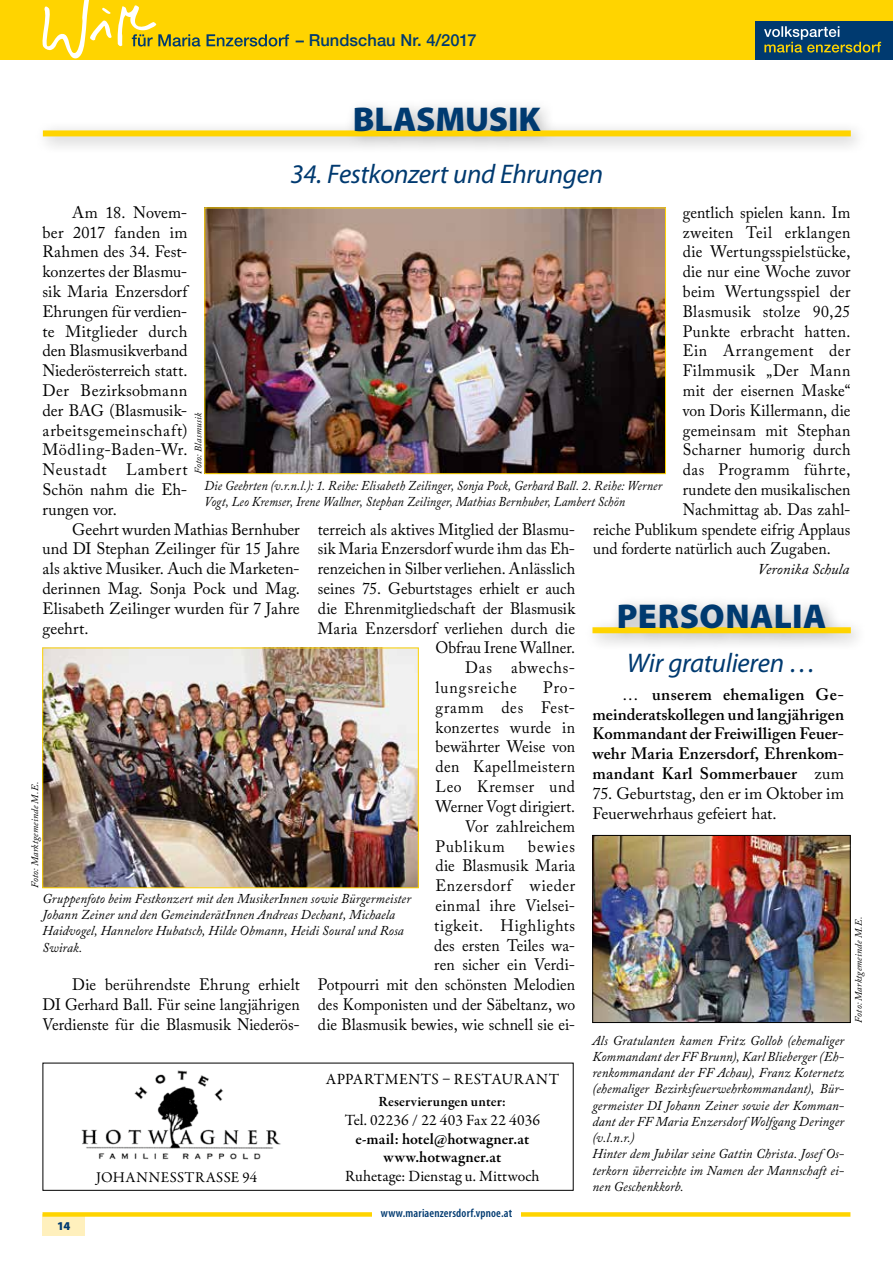
<style>
.page{position:relative;width:893px;height:1263px;background:#fff}
.page>*{position:absolute;margin:0;border:0;box-sizing:border-box;transform-origin:0 0}
.t1{font:900 34.5px "Myriad Pro";letter-spacing:.005em;color:#003a70}
.t2{font:italic 27px "Myriad Pro";letter-spacing:-.01em;color:#003a70}
.t3{font:16.5px/19.8px "Adobe Caslon Pro";letter-spacing:.01em;color:#000;text-align:justify;scale:.95 1}
.t4{font:16.5px/19.8px "Adobe Caslon Pro";letter-spacing:.01em;color:#000;text-align:justify}
.t5{font:600 16.5px/19.8px "Adobe Caslon Pro";letter-spacing:.01em;color:#000;text-align:justify}
.t6{font:16.5px "Adobe Caslon Pro";letter-spacing:.03em;color:#000;scale:.95 1}
.t7{font:16.5px "Adobe Caslon Pro";letter-spacing:.035em;color:#000;scale:.95 1}
.t8{font:500 16.5px "Helvetica Neue";letter-spacing:.005em;color:#003a70}
.t9{font:16.5px "Adobe Caslon Pro";letter-spacing:.04em;color:#000;scale:.95 1}
.t10{font:16.5px "Adobe Caslon Pro";letter-spacing:.05em;color:#000;scale:.95 1}
.t11{font:16.5px "Adobe Caslon Pro";letter-spacing:.045em;color:#000;scale:.95 1}
.t12{font:16.5px "Adobe Caslon Pro";letter-spacing:.06em;color:#000;scale:.95 1}
.t13{font:16.5px "Adobe Caslon Pro";letter-spacing:.07em;color:#000;scale:.95 1}
.t14{font:15.75px "Garamond Premr Pro";letter-spacing:.005em;color:#000}
.t15{font:600 15.75px/18.9px "Garamond Premr Pro";color:#000;text-align:center}
.t16{font:15.6px "Garamond Premr Pro";letter-spacing:.035em;color:#000}
.t17{font:15px "Garamond Premr Pro";letter-spacing:.035em;color:#000}
.t18{font:italic 15px "Adobe Caslon Pro";letter-spacing:.005em;color:#000}
.t19{font:600 14.25px "Garamond Premr Pro";letter-spacing:.01em;color:#000}
.t20{font:italic 13.5px/16.2px "Adobe Caslon Pro";letter-spacing:.01em;color:#000;scale:.96 1}
.t21{font:italic 13.5px/16.2px "Adobe Caslon Pro";letter-spacing:.01em;color:#000;scale:.91 1}
.t22{font:600 condensed 12px "Myriad Pro";letter-spacing:.015em;color:#003a70}
.t23{font:900 12px "Myriad Pro";color:#003a70}
.t24{font:italic 9.75px "Adobe Caslon Pro";letter-spacing:.02em;color:#000}
.s1{font-weight:400}
</style>
<div class="page">
<div style="left:0;top:0;width:893px;height:59px;background:#ffd400"></div>
<div style="left:755px;top:21px;width:138px;height:38px;background:#003a70"></div>
<svg style="left:764px;top:26px;width:117px;height:27px"></svg>
<svg style="left:41px;top:0;width:248px;height:60px"></svg>
<div style="left:43px;top:1214px;width:42px;height:21px;background:#fff0bd"></div>
<div style="left:43px;top:1212px;width:807px;height:5px;background:#ffd400"></div>
<div style="left:372px;top:1203px;width:149px;height:20px;background:#fff"></div>
<div style="left:33px;top:98px;width:836px;height:57px;background:#000;opacity:.3"></div>
<div style="left:43px;top:130px;width:808px;height:6px;background:#ffd400"></div>
<div style="left:583px;top:595px;width:286px;height:56px;background:#000;opacity:.3"></div>
<div style="left:592px;top:627px;width:259px;height:6px;background:#ffd400"></div>
<div style="left:43px;top:1063px;width:531px;height:128px;border:1px solid #000"></div>
<img style="left:81px;top:1070px;width:200px;height:90px">
<img style="left:594px;top:837px;width:254px;height:184px">
<div style="left:592px;top:835px;width:258px;height:188px;border:1px solid #000"></div>
<img style="left:207px;top:210px;width:457px;height:262px">
<div style="left:205px;top:208px;width:461px;height:266px;border:1px solid #ffd400"></div>
<img style="left:45px;top:650px;width:371px;height:236px">
<p class="t8" style="left:296px;top:27px;width:182px">– Rundschau Nr. 4/2017</p>
<h1 class="t1" style="left:353px;top:96px;width:190px">BLASMUSIK</h1>
<h2 class="t2" style="left:290px;top:157px;width:314px">34. Festkonzert und Ehrungen</h2>
<p class="t4" style="left:43px;top:202px;width:146px;text-indent:30px">Am 18. Novem&shy;ber 2017 fanden im Rahmen des 34. Fest&shy;konzertes der Blasmu&shy;sik Maria Enzersdorf Ehrungen für verdien&shy;te Mitglieder durch den Blasmusikverband Niederösterreich statt.<br>Der Bezirksobmann der BAG (Blasmusik&shy;arbeitsgemeinschaft)<br>Mödling-Baden-Wr.<br>Neustadt Lambert Schön nahm die Eh&shy;rungen vor.</p>
<p class="t4" style="left:43px;top:519px;width:259px;text-indent:30px">Geehrt wurden Mathias Bernhuber und DI Stephan Zeilinger für 15 Jahre als aktive Musiker. Auch die Marketen&shy;derinnen Mag. Sonja Pock und Mag.<br>Elisabeth Zeilinger wurden für 7 Jahre geehrt.</p>
<p class="t3" style="left:683px;top:202px;width:178px">gentlich spielen kann. Im</p>
<p class="t3" style="left:683px;top:222px;width:178px">zweiten Teil erklangen</p>
<p class="t3" style="left:683px;top:242px;width:178px">die Wertungsspielstücke,</p>
<p class="t3" style="left:683px;top:262px;width:178px">die nur eine Woche zuvor</p>
<p class="t3" style="left:683px;top:281px;width:178px">beim Wertungsspiel der</p>
<p class="t3" style="left:683px;top:301px;width:178px">Blasmusik stolze 90,25</p>
<p class="t3" style="left:683px;top:321px;width:178px">Punkte erbracht hatten.</p>
<p class="t7" style="left:683px;top:341px;width:178px">Ein Arrangement der</p>
<p class="t6" style="left:683px;top:361px;width:178px">Filmmusik „Der Mann</p>
<p class="t3" style="left:683px;top:380px;width:178px">mit der eisernen Maske“</p>
<p class="t3" style="left:683px;top:400px;width:178px">von Doris Killermann, die</p>
<p class="t3" style="left:683px;top:420px;width:178px">gemeinsam mit Stephan</p>
<p class="t3" style="left:683px;top:440px;width:178px">Scharner humorig durch</p>
<p class="t9" style="left:683px;top:460px;width:178px">das Programm führte,</p>
<p class="t3" style="left:683px;top:479px;width:178px">rundete den musikalischen</p>
<p class="t3" style="left:683px;top:499px;width:178px">Nachmittag ab. Das zahl-</p>
<p class="t3" style="left:593px;top:519px;width:272px">reiche Publikum spendete eifrig Applaus</p>
<p class="t3" style="left:593px;top:539px;width:251px">und forderte natürlich auch Zugaben.</p>
<p class="t18" style="left:758px;top:560px;width:93px">Veronika Schula</p>
<p class="t24" style="left:192px;top:474px;width:62px;rotate:-90deg">Foto: Blasmusik</p>
<p class="t21" style="left:205px;top:477px;width:504px">Die Geehrten (v.r.n.l.): 1. Reihe: Elisabeth Zeilinger, Sonja Pock, Gerhard Ball. 2. Reihe: Werner<br>Vogt, Leo Kremser, Irene Wallner, Stephan Zeilinger, Mathias Bernhuber, Lambert Schön</p>
<p class="t3" style="left:318px;top:519px;width:272px">terreich als aktives Mitglied der Blasmu-</p>
<p class="t3" style="left:318px;top:539px;width:272px">sik Maria Enzersdorf wurde ihm das Eh-</p>
<p class="t3" style="left:318px;top:559px;width:272px">renzeichen in Silber verliehen. Anlässlich</p>
<p class="t3" style="left:318px;top:578px;width:272px">seines 75. Geburtstages erhielt er auch</p>
<p class="t3" style="left:318px;top:598px;width:272px">die Ehrenmitgliedschaft der Blasmusik</p>
<p class="t3" style="left:318px;top:618px;width:272px">Maria Enzersdorf verliehen durch die</p>
<p class="t3" style="left:435px;top:638px;width:148px">Obfrau Irene Wallner.</p>
<p class="t11" style="left:465px;top:658px;width:117px">Das abwechs-</p>
<p class="t12" style="left:435px;top:678px;width:87px">lungsreiche</p>
<p class="t3" style="left:543px;top:677px;width:35px">Pro-</p>
<p class="t10" style="left:435px;top:697px;width:148px">gramm des Fest-</p>
<p class="t6" style="left:435px;top:717px;width:148px">konzertes wurde in</p>
<p class="t3" style="left:435px;top:737px;width:148px">bewährter Weise von</p>
<p class="t6" style="left:435px;top:757px;width:148px">den Kapellmeistern</p>
<p class="t7" style="left:435px;top:777px;width:148px">Leo Kremser und</p>
<p class="t3" style="left:435px;top:796px;width:148px">Werner Vogt dirigiert.</p>
<p class="t3" style="left:465px;top:816px;width:117px">Vor zahlreichem</p>
<p class="t13" style="left:435px;top:836px;width:74px">Publikum</p>
<h1 class="t1" style="left:617px;top:593px;width:211px">PERSONALIA</h1>
<h2 class="t2" style="left:627px;top:646px;width:191px">Wir gratulieren …</h2>
<p class="t5" style="left:592px;top:684px;width:253px;text-indent:30px"><span class="s1">…</span> unserem ehemaligen Ge&shy;meinderatskollegen und langjährigen Kommandant der Freiwilligen Feuer&shy;wehr Maria Enzersdorf, Ehrenkom&shy;mandant Karl Sommerbauer <span class="s1">zum</span></p>
<p class="t4" style="left:592px;top:783px;width:253px">75. Geburtstag, den er im Oktober im<br>Feuerwehrhaus gefeiert hat.</p>
<p class="t24" style="left:29px;top:888px;width:107px;rotate:-90deg">Foto: Marktgemeinde M.E.</p>
<p class="t3" style="left:318px;top:836px;width:272px;text-align:right">bewies<br>die Blasmusik Maria<br>Enzersdorf wieder<br>einmal ihre Vielsei-<br>tigkeit. Highlights<br>des ersten Teiles wa-<br>ren sicher ein Verdi-<br>Potpourri mit den schönsten Melodien des Komponisten und der Säbeltanz, wo die Blasmusik bewies, wie schnell sie ei-</p>
<p class="t20" style="left:43px;top:890px;width:385px">Gruppenfoto beim Festkonzert mit den MusikerInnen sowie Bürgermeister Johann Zeiner und den GemeinderätInnen Andreas Dechant, Michaela Haidvogel, Hannelore Hubatsch, Hilde Obmann, Heidi Soural und Rosa Swirak.</p>
<p class="t24" style="left:853px;top:1023px;width:107px;rotate:-90deg">Foto: Marktgemeinde M.E.</p>
<p class="t3" style="left:43px;top:974px;width:272px;text-indent:30px">Die berührendste Ehrung erhielt DI Gerhard Ball. Für seine langjährigen Verdienste für die Blasmusik Niederös-</p>
<p class="t23" style="left:57px;top:1218px;width:15px">14</p>
<p class="t16" style="left:326px;top:1070px;width:235px">APPARTMENTS – RESTAURANT</p>
<p class="t19" style="left:379px;top:1093px;width:129px">Reservierungen unter:</p>
<p class="t14" style="left:345px;top:1110px;width:197px">Tel. 02236 / 22 403 Fax 22 4036</p>
<p class="t15" style="left:355px;top:1129px;width:175px">e-mail: hotel@hotwagner.at www.hotwagner.at</p>
<p class="t17" style="left:96px;top:1168px;width:162px">JOHANNESSTRASSE 94</p>
<p class="t14" style="left:345px;top:1167px;width:196px">Ruhetage: Dienstag u. Mittwoch</p>
<p class="t22" style="left:381px;top:1206px;width:133px">www.mariaenzersdorf.vpnoe.at</p>
<p class="t20" style="left:592px;top:1032px;width:264px">Als Gratulanten kamen Fritz Gollob (ehemaliger Kommandant der FF Brunn), Karl Blieberger (Eh&shy;renkommandant der FF Achau), Franz Koternetz (ehemaliger Bezirksfeuerwehrkommandant), Bür&shy;germeister DI Johann Zeiner sowie der Komman&shy;dant der FF Maria Enzersdorf Wolfgang Deringer (v.l.n.r.)<br>Hinter dem Jubilar seine Gattin Christa. Josef Os&shy;terkorn überreichte im Namen der Mannschaft ei&shy;nen Geschenkkorb.</p>
</div>
